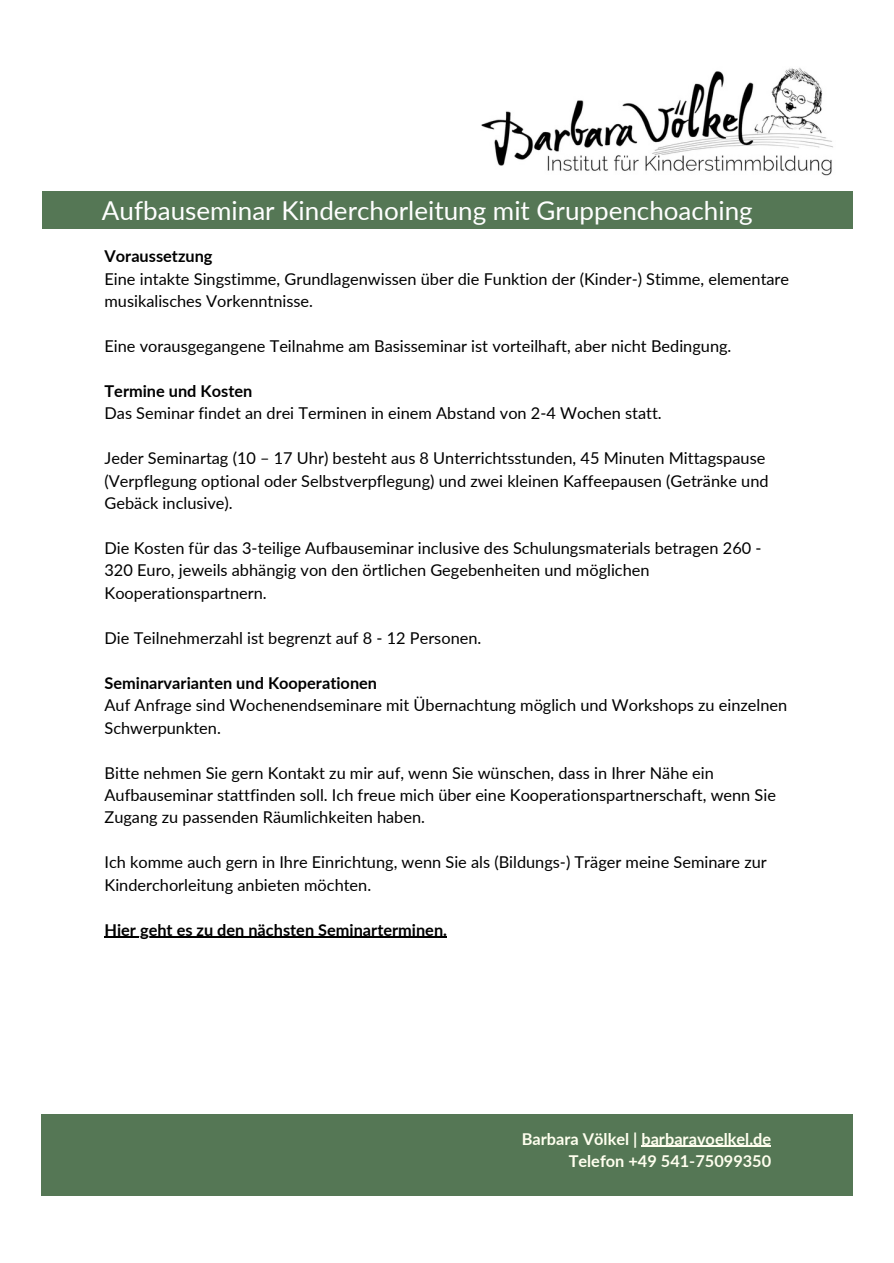
<style>
.page{position:relative;width:894px;height:1263px;background:#fff}
.page>*{position:absolute;margin:0;border:0;box-sizing:border-box;transform-origin:0 0}
.t1{font:25.95px "Lato";color:#fff}
.t2{font:16.35px/22.5px "Lato";color:#000}
.t3{font:700 16.35px "Lato";color:#000}
.t4{font:700 16.35px/22.5px "Lato";color:#ffffef;text-align:right}
</style>
<div class="page">
<hr style="left:104px;top:937px;width:343px;height:1px;background:#000">
<div style="left:42px;top:191px;width:810px;height:38px;background:#575"></div>
<img style="left:481px;top:67px;width:352px;height:109px">
<div style="left:42px;top:1114px;width:810px;height:82px;background:#575"></div>
<hr style="left:641px;top:1146px;width:130px;height:1px;background:#ffffef">
<h1 class="t1" style="left:102px;top:194px;width:652px">Aufbauseminar Kinderchorleitung mit Gruppenchoaching</h1>
<p class="t3" style="left:104px;top:246px;width:109px">Voraussetzung</p>
<p class="t2" style="left:104px;top:267px;width:686px">Eine intakte Singstimme, Grundlagenwissen über die Funktion der (Kinder-) Stimme, elementare musikalisches Vorkenntnisse.</p>
<p class="t2" style="left:104px;top:334px;width:628px">Eine vorausgegangene Teilnahme am Basisseminar ist vorteilhaft, aber nicht Bedingung.</p>
<p class="t3" style="left:104px;top:381px;width:149px">Termine und Kosten</p>
<p class="t2" style="left:104px;top:402px;width:558px">Das Seminar findet an drei Terminen in einem Abstand von 2-4 Wochen statt.</p>
<p class="t2" style="left:104px;top:447px;width:665px">Jeder Seminartag (10 – 17 Uhr) besteht aus 8 Unterrichtsstunden, 45 Minuten Mittagspause (Verpflegung optional oder Selbstverpflegung) und zwei kleinen Kaffeepausen (Getränke und<br>Gebäck inclusive).</p>
<p class="t2" style="left:104px;top:536px;width:658px">Die Kosten für das 3-teilige Aufbauseminar inclusive des Schulungsmaterials betragen 260 -<br>320 Euro, jeweils abhängig von den örtlichen Gegebenheiten und möglichen<br>Kooperationspartnern.</p>
<p class="t2" style="left:104px;top:626px;width:378px">Die Teilnehmerzahl ist begrenzt auf 8 - 12 Personen.</p>
<p class="t3" style="left:104px;top:673px;width:274px">Seminarvarianten und Kooperationen</p>
<p class="t2" style="left:104px;top:694px;width:684px">Auf Anfrage sind Wochenendseminare mit Übernachtung möglich und Workshops zu einzelnen<br>Schwerpunkten.</p>
<p class="t2" style="left:104px;top:761px;width:672px">Bitte nehmen Sie gern Kontakt zu mir auf, wenn Sie wünschen, dass in Ihrer Nähe ein<br>Aufbauseminar stattfinden soll. Ich freue mich über eine Kooperationspartnerschaft, wenn Sie<br>Zugang zu passenden Räumlichkeiten haben.</p>
<p class="t2" style="left:104px;top:851px;width:663px">Ich komme auch gern in Ihre Einrichtung, wenn Sie als (Bildungs-) Träger meine Seminare zur<br>Kinderchorleitung anbieten möchten.</p>
<p class="t3" style="left:104px;top:920px;width:344px">Hier geht es zu den nächsten Seminarterminen.</p>
<p class="t4" style="left:521px;top:1127px;width:251px">Barbara Völkel | barbaravoelkel.de<br>Telefon +49 541-75099350</p>
</div>
